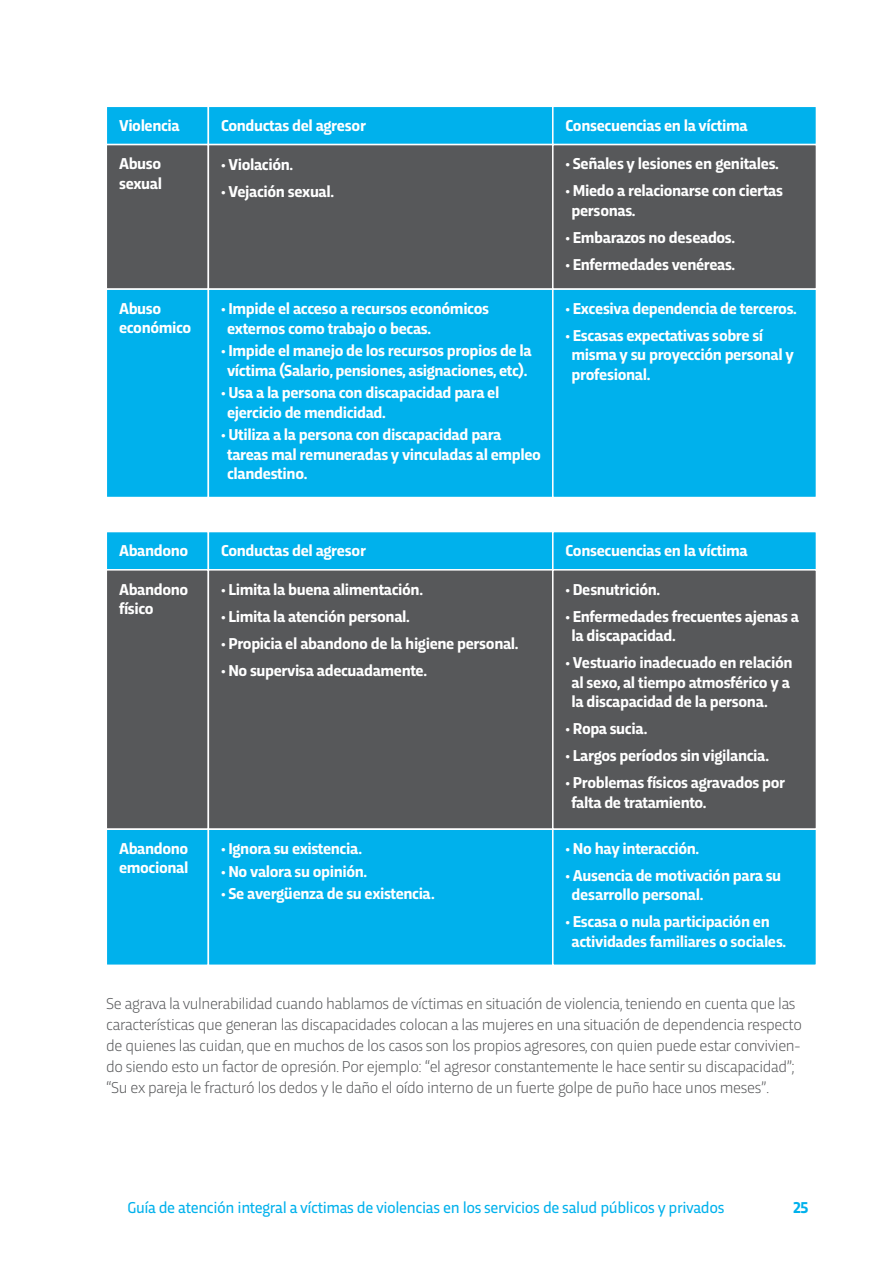
<style>
.page{position:relative;width:893px;height:1263px;background:#fff}
.page>*{position:absolute;margin:0;border:0;box-sizing:border-box;transform-origin:0 0}
.t1{font:700 16.5px/19.5px "Trasandina";letter-spacing:-.025em;color:#fff}
.t2{font:300 16.5px/21px "Trasandina";letter-spacing:-.025em;color:#57585a}
.t3{font:16.5px "Trasandina";letter-spacing:-.025em;color:#00b1ec}
.t4{font:700 16.5px "Trasandina";color:#00b1ec}
.s1{font-family:"Myriad Pro";font-weight:400}
</style>
<div class="page">
<div style="left:106px;top:106px;width:103px;height:39px;background:#00b1ec;border:2px solid #fff"></div>
<div style="left:208px;top:106px;width:346px;height:39px;background:#00b1ec;border:2px solid #fff"></div>
<div style="left:552px;top:106px;width:265px;height:39px;background:#00b1ec;border:2px solid #fff"></div>
<div style="left:106px;top:144px;width:103px;height:146px;background:#57585a;border:2px solid #fff"></div>
<div style="left:208px;top:144px;width:346px;height:146px;background:#57585a;border:2px solid #fff"></div>
<div style="left:552px;top:144px;width:265px;height:146px;background:#57585a;border:2px solid #fff"></div>
<div style="left:106px;top:288px;width:103px;height:210px;background:#00b1ec;border:2px solid #fff"></div>
<div style="left:208px;top:288px;width:346px;height:210px;background:#00b1ec;border:2px solid #fff"></div>
<div style="left:552px;top:288px;width:265px;height:210px;background:#00b1ec;border:2px solid #fff"></div>
<div style="left:106px;top:531px;width:103px;height:40px;background:#00b1ec;border:2px solid #fff"></div>
<div style="left:208px;top:531px;width:346px;height:40px;background:#00b1ec;border:2px solid #fff"></div>
<div style="left:552px;top:531px;width:265px;height:40px;background:#00b1ec;border:2px solid #fff"></div>
<div style="left:106px;top:569px;width:103px;height:261px;background:#57585a;border:2px solid #fff"></div>
<div style="left:208px;top:569px;width:346px;height:261px;background:#57585a;border:2px solid #fff"></div>
<div style="left:552px;top:569px;width:265px;height:261px;background:#57585a;border:2px solid #fff"></div>
<div style="left:106px;top:828px;width:103px;height:138px;background:#00b1ec;border:2px solid #fff"></div>
<div style="left:208px;top:828px;width:346px;height:138px;background:#00b1ec;border:2px solid #fff"></div>
<div style="left:552px;top:828px;width:265px;height:138px;background:#00b1ec;border:2px solid #fff"></div>
<p class="t1" style="left:119px;top:115px;width:62px">Violencia</p>
<p class="t1" style="left:221px;top:115px;width:146px">Conductas del agresor</p>
<p class="t1" style="left:566px;top:115px;width:184px">Consecuencias en la víctima</p>
<p class="t1" style="left:119px;top:153px;width:45px">Abuso sexual</p>
<p class="t1" style="left:221px;top:153px;width:74px"><span class="s1">•</span> Violación.</p>
<p class="t1" style="left:566px;top:153px;width:215px"><span class="s1">•</span> Señales y lesiones en genitales.</p>
<p class="t1" style="left:572px;top:180px;width:213px;text-indent:-6px"><span class="s1">•</span> Miedo a relacionarse con ciertas personas.</p>
<p class="t1" style="left:566px;top:226px;width:171px"><span class="s1">•</span> Embarazos no deseados.</p>
<p class="t1" style="left:566px;top:253px;width:171px"><span class="s1">•</span> Enfermedades venéreas.</p>
<p class="t1" style="left:221px;top:180px;width:115px"><span class="s1">•</span> Vejación sexual.</p>
<p class="t1" style="left:119px;top:297px;width:74px">Abuso económico</p>
<p class="t1" style="left:227px;top:298px;width:263px;text-indent:-6px"><span class="s1">•</span> Impide el acceso a recursos económicos externos como trabajo o becas.</p>
<p class="t1" style="left:221px;top:340px;width:312px;text-align:center"><span class="s1">•</span> Impide el manejo de los recursos propios de la víctima (Salario, pensiones, asignaciones, etc).</p>
<p class="t1" style="left:227px;top:382px;width:274px;text-indent:-6px"><span class="s1">•</span> Usa a la persona con discapacidad para el ejercicio de mendicidad.</p>
<p class="t1" style="left:227px;top:424px;width:315px;text-indent:-6px"><span class="s1">•</span> Utiliza a la persona con discapacidad para tareas mal remuneradas y vinculadas al empleo clandestino.</p>
<p class="t1" style="left:566px;top:297px;width:233px"><span class="s1">•</span> Excesiva dependencia de terceros.</p>
<p class="t1" style="left:572px;top:324px;width:224px;text-indent:-6px"><span class="s1">•</span> Escasas expectativas sobre sí misma y su proyección personal y profesional.</p>
<p class="t1" style="left:119px;top:540px;width:71px">Abandono</p>
<p class="t1" style="left:221px;top:540px;width:146px">Conductas del agresor</p>
<p class="t1" style="left:566px;top:540px;width:184px">Consecuencias en la víctima</p>
<p class="t1" style="left:119px;top:578px;width:71px">Abandono físico</p>
<p class="t1" style="left:221px;top:578px;width:203px"><span class="s1">•</span> Limita la buena alimentación.</p>
<p class="t1" style="left:566px;top:578px;width:96px"><span class="s1">•</span> Desnutrición.</p>
<p class="t1" style="left:572px;top:605px;width:229px;text-indent:-6px"><span class="s1">•</span> Enfermedades frecuentes ajenas a la discapacidad.</p>
<p class="t1" style="left:572px;top:651px;width:222px;text-indent:-6px"><span class="s1">•</span> Vestuario inadecuado en relación al sexo, al tiempo atmosférico y a la discapacidad de la persona.</p>
<p class="t1" style="left:566px;top:717px;width:83px"><span class="s1">•</span> Ropa sucia.</p>
<p class="t1" style="left:566px;top:744px;width:205px"><span class="s1">•</span> Largos períodos sin vigilancia.</p>
<p class="t1" style="left:572px;top:771px;width:215px;text-indent:-6px"><span class="s1">•</span> Problemas físicos agravados por falta de tratamiento.</p>
<p class="t1" style="left:221px;top:605px;width:190px"><span class="s1">•</span> Limita la atención personal.</p>
<p class="t1" style="left:221px;top:632px;width:299px"><span class="s1">•</span> Propicia el abandono de la higiene personal.</p>
<p class="t1" style="left:221px;top:659px;width:207px"><span class="s1">•</span> No supervisa adecuadamente.</p>
<p class="t1" style="left:119px;top:837px;width:71px">Abandono emocional</p>
<p class="t1" style="left:221px;top:838px;width:143px"><span class="s1">•</span> Ignora su existencia.</p>
<p class="t1" style="left:221px;top:860px;width:148px"><span class="s1">•</span> No valora su opinión.</p>
<p class="t1" style="left:221px;top:883px;width:215px"><span class="s1">•</span> Se avergüenza de su existencia.</p>
<p class="t1" style="left:566px;top:837px;width:135px"><span class="s1">•</span> No hay interacción.</p>
<p class="t1" style="left:572px;top:864px;width:211px;text-indent:-6px"><span class="s1">•</span> Ausencia de motivación para su desarrollo personal.</p>
<p class="t1" style="left:572px;top:911px;width:216px;text-indent:-6px"><span class="s1">•</span> Escasa o nula participación en actividades familiares o sociales.</p>
<p class="t2" style="left:106px;top:992px;width:697px">Se agrava la vulnerabilidad cuando hablamos de víctimas en situación de violencia, teniendo en cuenta que las características que generan las discapacidades colocan a las mujeres en una situación de dependencia respecto de quienes las cuidan, que en muchos de los casos son los propios agresores, con quien puede estar convivien&shy;do siendo esto un factor de opresión. Por ejemplo: “el agresor constantemente le hace sentir su discapacidad”; “Su ex pareja le fracturó los dedos y le daño el oído interno de un fuerte golpe de puño hace unos meses”.</p>
<p class="t3" style="left:128px;top:1195px;width:598px">Guía de atención integral a víctimas de violencias en los servicios de salud públicos y privados</p>
<p class="t4" style="left:793px;top:1195px;width:17px">25</p>
</div>
